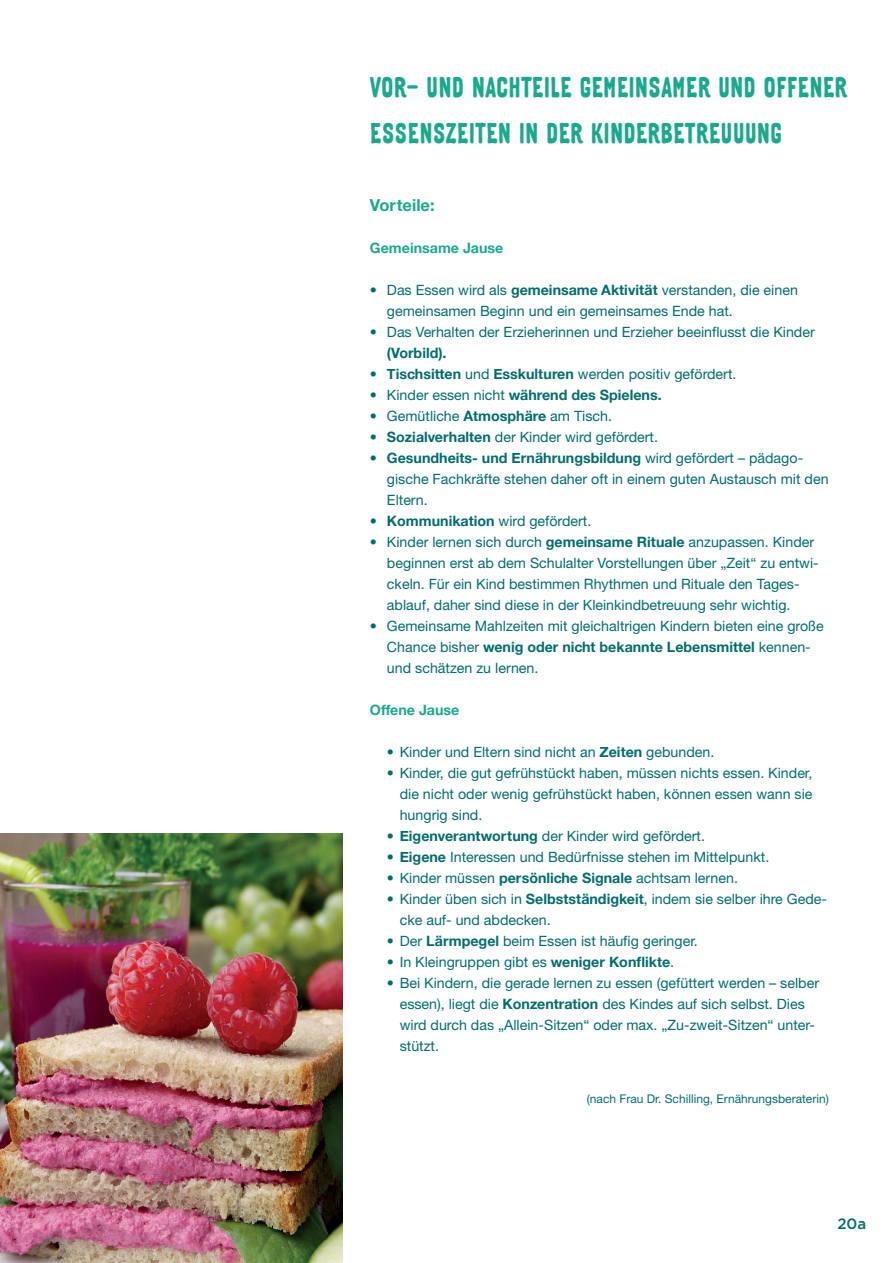
<style>
.page{position:relative;width:893px;height:1263px;background:#fff}
.page>*{position:absolute;margin:0;border:0;box-sizing:border-box;transform-origin:0 0}
.t1{font:30px/46.5px "Toulouse Lautrec Moulin Rouge Solide";color:#1ba98e}
.t2{font:700 16.5px "Helvetica Neue CE";color:#1ba98e}
.t3{font:500 15px "Gotham";color:#006d6f}
.t4{font:14.25px/21px "Helvetica Neue";color:#006d6f}
.t5{font:700 14.25px "Helvetica Neue CE";color:#006d6f}
.t6{font:700 14.25px "Helvetica Neue CE";color:#1ba98e}
.t7{font:12px "Helvetica Neue";color:#006d6f}
.s1{font-family:"Helvetica Neue CE";font-weight:700}
.s2{font-family:"Helvetica Neue";font-weight:400}
</style>
<div class="page">
<img style="left:0;top:833px;width:343px;height:430px">
<h1 class="t1" style="left:370px;top:63px;width:479px">VOR- UND NACHTEILE GEMEINSAMER UND OFFENER<br>ESSENSZEITEN IN DER KINDERBETREUUUNG</h1>
<p class="t2" style="left:370px;top:195px;width:66px">Vorteile:</p>
<p class="t6" style="left:370px;top:239px;width:135px">Gemeinsame Jause</p>
<p class="t4" style="left:387px;top:279px;width:412px;text-indent:-17px">• Das Essen wird als <span class="s1">gemeinsame Aktivität</span> verstanden, die einen gemeinsamen Beginn und ein gemeinsames Ende hat.</p>
<p class="t4" style="left:370px;top:321px;width:446px">• Das Verhalten der Erzieherinnen und Erzieher beeinflusst die Kinder</p>
<p class="t5" style="left:387px;top:344px;width:61px">(Vorbild).</p>
<p class="t4" style="left:370px;top:363px;width:368px"><span class="s1">• Tischsitten</span> und <span class="s1">Esskulturen</span> werden positiv gefördert.</p>
<p class="t5" style="left:370px;top:386px;width:293px"><span class="s2">• Kinder essen nicht</span> während des Spielens.</p>
<p class="t4" style="left:370px;top:405px;width:244px">• Gemütliche <span class="s1">Atmosphäre</span> am Tisch.</p>
<p class="t4" style="left:370px;top:426px;width:290px"><span class="s1">• Sozialverhalten</span> der Kinder wird gefördert.</p>
<p class="t5" style="left:370px;top:449px;width:435px">• Gesundheits- und Ernährungsbildung <span class="s2">wird gefördert – pädago-</span></p>
<p class="t4" style="left:387px;top:468px;width:443px">gische Fachkräfte stehen daher oft in einem guten Austausch mit den<br>Eltern.</p>
<p class="t5" style="left:370px;top:512px;width:223px">• Kommunikation <span class="s2">wird gefördert.</span></p>
<p class="t4" style="left:387px;top:531px;width:433px;text-indent:-17px">• Kinder lernen sich durch <span class="s1">gemeinsame Rituale</span> anzupassen. Kinder beginnen erst ab dem Schulalter Vorstellungen über „Zeit“ zu entwi&shy;ckeln. Für ein Kind bestimmen Rhythmen und Rituale den Tages&shy;ablauf, daher sind diese in der Kleinkindbetreuung sehr wichtig.</p>
<p class="t4" style="left:370px;top:615px;width:455px">• Gemeinsame Mahlzeiten mit gleichaltrigen Kindern bieten eine große</p>
<p class="t5" style="left:387px;top:638px;width:425px"><span class="s2">Chance bisher</span> wenig oder nicht bekannte Lebensmittel <span class="s2">kennen-</span></p>
<p class="t4" style="left:387px;top:657px;width:153px">und schätzen zu lernen.</p>
<p class="t6" style="left:370px;top:701px;width:91px">Offene Jause</p>
<p class="t4" style="left:387px;top:741px;width:329px">• Kinder und Eltern sind nicht an <span class="s1">Zeiten</span> gebunden.</p>
<p class="t4" style="left:400px;top:762px;width:414px;text-align:justify;text-indent:-13px">• Kinder, die gut gefrühstückt haben, müssen nichts essen. Kinder, die nicht oder wenig gefrühstückt haben, können essen wann sie hungrig sind.</p>
<p class="t4" style="left:387px;top:825px;width:320px"><span class="s1">• Eigenverantwortung</span> der Kinder wird gefördert.</p>
<p class="t4" style="left:387px;top:846px;width:384px"><span class="s1">• Eigene</span> Interessen und Bedürfnisse stehen im Mittelpunkt.</p>
<p class="t4" style="left:387px;top:867px;width:353px">• Kinder müssen <span class="s1">persönliche Signale</span> achtsam lernen.</p>
<p class="t4" style="left:400px;top:888px;width:429px;text-indent:-13px">• Kinder üben sich in <span class="s1">Selbstständigkeit</span>, indem sie selber ihre Gede&shy;cke auf- und abdecken.</p>
<p class="t4" style="left:387px;top:930px;width:312px">• Der <span class="s1">Lärmpegel</span> beim Essen ist häufig geringer.</p>
<p class="t4" style="left:387px;top:951px;width:289px">• In Kleingruppen gibt es <span class="s1">weniger Konflikte</span>.</p>
<p class="t4" style="left:400px;top:972px;width:421px;text-indent:-13px">• Bei Kindern, die gerade lernen zu essen (gefüttert werden – selber essen), liegt die <span class="s1">Konzentration</span> des Kindes auf sich selbst. Dies wird durch das „Allein-Sitzen“ oder max. „Zu-zweit-Sitzen“ unter&shy;stützt.</p>
<p class="t7" style="left:587px;top:1092px;width:244px">(nach Frau Dr. Schilling, Ernährungsberaterin)</p>
<p class="t3" style="left:837px;top:1214px;width:30px">20a</p>
</div>
